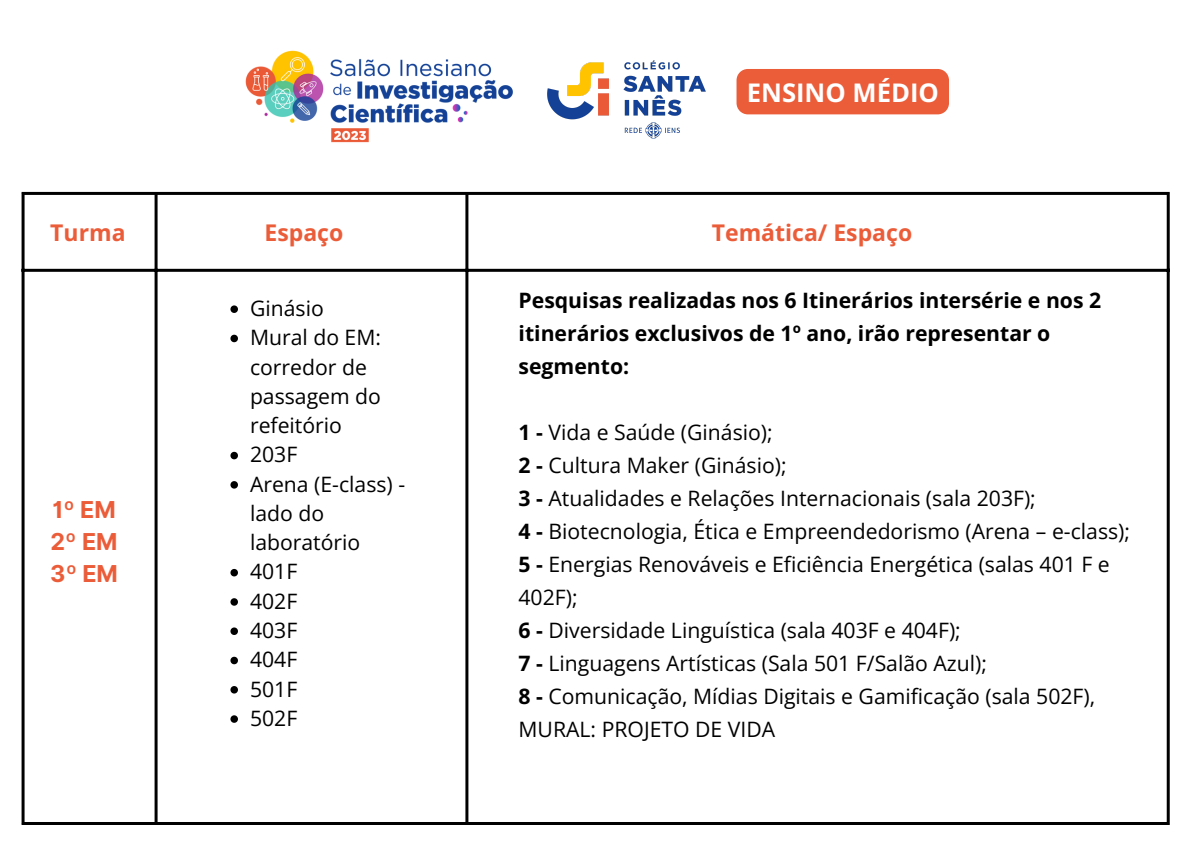
<style>
.page{position:relative;width:1191px;height:843px;background:#fff}
.page>*{position:absolute;margin:0;border:0;box-sizing:border-box;transform-origin:0 0}
.t1{font:700 25.6px "Open Sans";color:#fff}
.t2{font:700 23.3px "Inter";color:#eb5c39}
.t3{font:700 23px "Open Sans";color:#eb5c39}
.t4{font:21.2px/29.2px "Open Sans";color:#000}
.t5{font:700 21.2px/33px "Open Sans";color:#000}
.s1{font-weight:700}
</style>
<div class="page">
<hr style="left:22px;top:195px;width:3px;height:626px;background:#000">
<hr style="left:154px;top:195px;width:3px;height:626px;background:#000">
<hr style="left:465px;top:195px;width:3px;height:626px;background:#000">
<hr style="left:1166px;top:195px;width:3px;height:626px;background:#000">
<hr style="left:22px;top:192px;width:1147px;height:3px;background:#000">
<hr style="left:22px;top:269px;width:1147px;height:3px;background:#000">
<hr style="left:22px;top:821px;width:1147px;height:3px;background:#000">
<svg style="left:230px;top:305px;width:8px;height:8px"></svg>
<svg style="left:230px;top:334px;width:8px;height:8px"></svg>
<svg style="left:230px;top:451px;width:8px;height:8px"></svg>
<svg style="left:230px;top:481px;width:8px;height:7px"></svg>
<svg style="left:230px;top:568px;width:8px;height:8px"></svg>
<svg style="left:230px;top:598px;width:8px;height:7px"></svg>
<svg style="left:230px;top:627px;width:8px;height:7px"></svg>
<svg style="left:230px;top:656px;width:8px;height:8px"></svg>
<svg style="left:230px;top:686px;width:8px;height:7px"></svg>
<svg style="left:230px;top:715px;width:8px;height:7px"></svg>
<img style="left:245px;top:50px;width:268px;height:93px">
<img style="left:547px;top:60px;width:159px;height:79px">
<div style="left:736px;top:69px;width:212px;height:45px;background:#eb5c39;border-radius:11px"></div>
<p class="t1" style="left:746px;top:74px;width:194px">ENSINO MÉDIO</p>
<p class="t3" style="left:50px;top:216px;width:77px">Turma</p>
<p class="t3" style="left:264px;top:216px;width:80px">Espaço</p>
<p class="t3" style="left:711px;top:216px;width:202px">Temática/ Espaço</p>
<p class="t2" style="left:52px;top:495px;width:65px">1º EM</p>
<p class="t2" style="left:51px;top:527px;width:69px">2º EM</p>
<p class="t2" style="left:50px;top:559px;width:69px">3º EM</p>
<p class="t4" style="left:250px;top:293px;width:75px">Ginásio</p>
<p class="t4" style="left:250px;top:322px;width:132px">Mural do EM: corredor de passagem do refeitório</p>
<p class="t4" style="left:250px;top:439px;width:49px">203F</p>
<p class="t4" style="left:250px;top:468px;width:157px">Arena (E-class) - lado do laboratório</p>
<p class="t4" style="left:250px;top:556px;width:49px">401F</p>
<p class="t4" style="left:250px;top:585px;width:49px">402F</p>
<p class="t4" style="left:250px;top:615px;width:49px">403F</p>
<p class="t4" style="left:250px;top:644px;width:49px">404F</p>
<p class="t4" style="left:250px;top:673px;width:49px">501F</p>
<p class="t4" style="left:250px;top:702px;width:49px">502F</p>
<p class="t5" style="left:518px;top:283px;width:584px">Pesquisas realizadas nos 6 Itinerários intersérie e nos 2 itinerários exclusivos de 1º ano, irão representar o segmento:</p>
<p class="t4" style="left:518px;top:417px;width:256px"><span class="s1">1 -</span> Vida e Saúde (Ginásio);</p>
<p class="t4" style="left:518px;top:450px;width:269px"><span class="s1">2 -</span> Cultura Maker (Ginásio);</p>
<p class="t4" style="left:518px;top:483px;width:519px"><span class="s1">3 -</span> Atualidades e Relações Internacionais (sala 203F);</p>
<p class="t4" style="left:518px;top:516px;width:613px"><span class="s1">4 -</span> Biotecnologia, Ética e Empreendedorismo (Arena – e-class);</p>
<p class="t4" style="left:518px;top:547px;width:592px;line-height:33px"><span class="s1">5 -</span> Energias Renováveis e Eficiência Energética (salas 401 F e<br>402F);</p>
<p class="t4" style="left:518px;top:615px;width:444px"><span class="s1">6 -</span> Diversidade Linguística (sala 403F e 404F);</p>
<p class="t4" style="left:518px;top:648px;width:470px"><span class="s1">7 -</span> Linguagens Artísticas (Sala 501 F/Salão Azul);</p>
<p class="t4" style="left:518px;top:679px;width:578px;line-height:33px"><span class="s1">8 -</span> Comunicação, Mídias Digitais e Gamificação (sala 502F),<br>MURAL: PROJETO DE VIDA</p>
</div>
